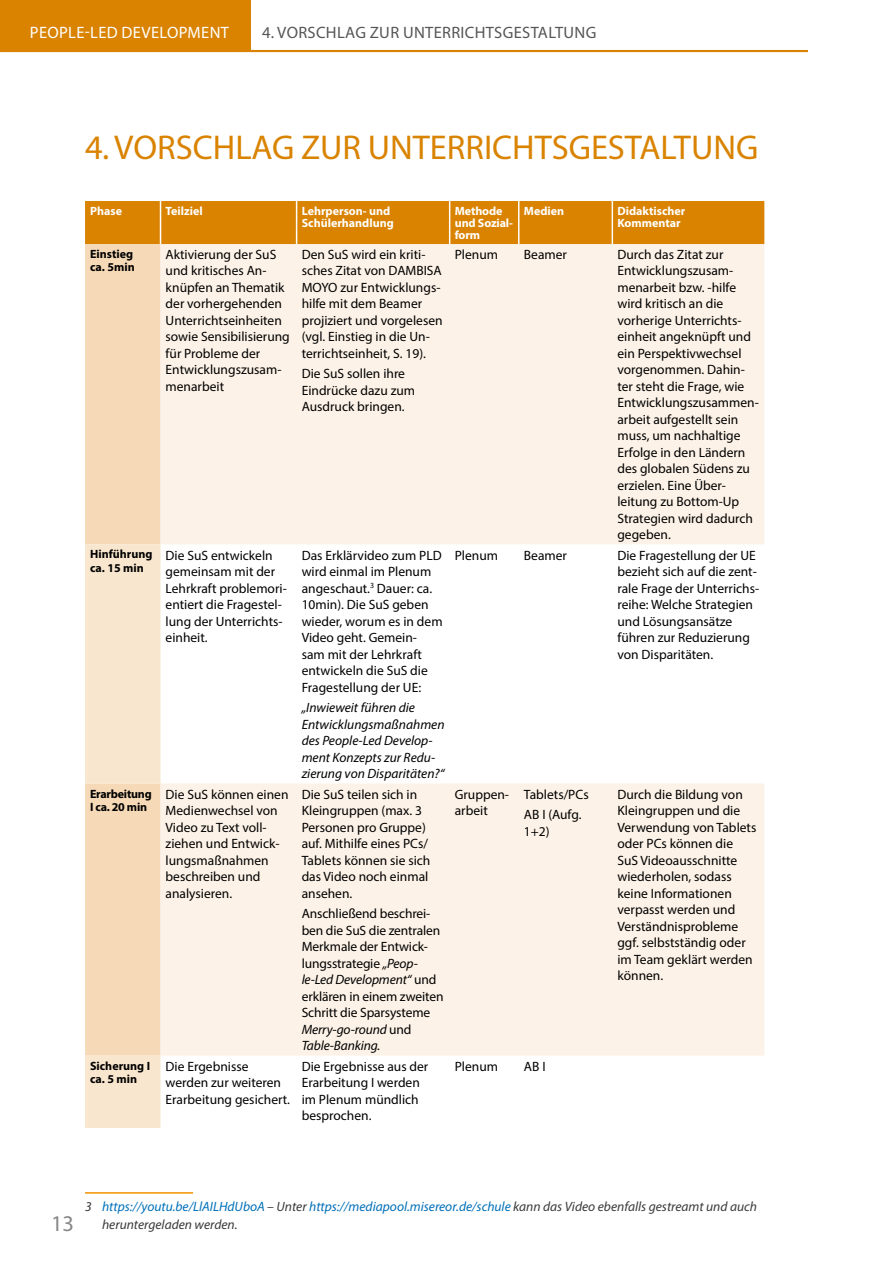
<style>
.page{position:relative;width:893px;height:1263px;background:#fff}
.page>*{position:absolute;margin:0;border:0;box-sizing:border-box;transform-origin:0 0}
.t1{font:34.5px "Myriad Pro";color:#d98300}
.t2{font:22.5px "Myriad Pro";color:#868786}
.t3{font:16.5px "Myriad Pro";letter-spacing:.02em;color:#565655}
.t4{font:16.5px "Myriad Pro";letter-spacing:.02em;color:#fff}
.t5{font:13.5px/16.5px "Myriad Pro";color:#000}
.t6{font:italic 13.5px/18px "Myriad Pro";color:#3a3a39}
.t7{font:italic 13.5px/16.5px "Myriad Pro";color:#000}
.t8{font:700 12px/12px "Myriad Pro";color:#fff}
.t9{font:700 12px/13.5px "Myriad Pro";color:#000}
.t10{font:700 12px/13.5px "Myriad Pro";letter-spacing:-.02em;color:#000}
.s1{font-style:italic}
.s2{color:#0070b9}
</style>
<div class="page">
<hr style="left:0;top:50px;width:808px;height:2px;background:#d98300">
<div style="left:0;top:0;width:251px;height:51px;background:#d98300"></div>
<div style="left:85px;top:201px;width:679px;height:43px;background:#d98300"></div>
<div style="left:85px;top:244px;width:76px;height:300px;background:#f6d9b6"></div>
<svg style="left:161px;top:244px;width:603px;height:811px;fill:#fcf2e7"></svg>
<svg style="left:85px;top:544px;width:76px;height:584px;background:#f7e0c3"></svg>
<hr style="left:160px;top:201px;width:1px;height:43px;background:#fff">
<hr style="left:296px;top:201px;width:1px;height:43px;background:#fff">
<hr style="left:449px;top:201px;width:1px;height:43px;background:#fff">
<hr style="left:518px;top:201px;width:1px;height:43px;background:#fff">
<hr style="left:612px;top:201px;width:1px;height:43px;background:#fff">
<hr style="left:85px;top:1192px;width:108px;height:1px;background:#f39100">
<p class="t4" style="left:30px;top:22px;width:201px">PEOPLE-LED DEVELOPMENT</p>
<p class="t3" style="left:262px;top:22px;width:336px">4. VORSCHLAG ZUR UNTERRICHTSGESTALTUNG</p>
<h1 class="t1" style="left:85px;top:126px;width:675px">4. VORSCHLAG ZUR UNTERRICHTSGESTALTUNG</h1>
<p class="t8" style="left:90px;top:205px;width:33px">Phase</p>
<p class="t8" style="left:166px;top:205px;width:39px">Teilziel</p>
<p class="t8" style="left:302px;top:205px;width:94px">Lehrperson- und<br>Schülerhandlung</p>
<p class="t8" style="left:455px;top:205px;width:60px">Methode und Sozial&shy;form</p>
<p class="t8" style="left:524px;top:205px;width:42px">Medien</p>
<p class="t8" style="left:617px;top:205px;width:69px">Didaktischer<br>Kommentar</p>
<p class="t9" style="left:90px;top:246px;width:46px">Einstieg ca. 5min</p>
<p class="t5" style="left:166px;top:246px;width:126px">Aktivierung der SuS und kritisches An&shy;knüpfen an Thematik der vorhergehenden<br>Unterrichtseinheiten sowie Sensibilisierung für Probleme der<br>Entwicklungszusam&shy;menarbeit</p>
<p class="t5" style="left:302px;top:246px;width:142px">Den SuS wird ein kriti&shy;sches Zitat von DAMBISA<br>MOYO zur Entwicklungs&shy;hilfe mit dem Beamer projiziert und vorgelesen (vgl. Einstieg in die Un&shy;terrichtseinheit, S. 19).</p>
<p class="t5" style="left:455px;top:246px;width:45px">Plenum</p>
<p class="t5" style="left:524px;top:246px;width:45px">Beamer</p>
<p class="t5" style="left:617px;top:246px;width:143px">Durch das Zitat zur<br>Entwicklungszusam&shy;menarbeit bzw. -hilfe wird kritisch an die vorherige Unterrichts&shy;einheit angeknüpft und ein Perspektivwechsel vorgenommen. Dahin&shy;ter steht die Frage, wie<br>Entwicklungszusammen&shy;arbeit aufgestellt sein muss, um nachhaltige<br>Erfolge in den Ländern des globalen Südens zu erzielen. Eine Über&shy;leitung zu Bottom-Up<br>Strategien wird dadurch gegeben.</p>
<p class="t5" style="left:302px;top:365px;width:115px">Die SuS sollen ihre<br>Eindrücke dazu zum<br>Ausdruck bringen.</p>
<p class="t9" style="left:90px;top:547px;width:64px">Hinführung ca. 15 min</p>
<p class="t5" style="left:166px;top:547px;width:123px">Die SuS entwickeln gemeinsam mit der<br>Lehrkraft problemori&shy;entiert die Fragestel&shy;lung der Unterrichts&shy;einheit.</p>
<p class="t5" style="left:302px;top:547px;width:142px">Das Erklärvideo zum PLD wird einmal im Plenum angeschaut.<sup>3</sup> Dauer: ca.<br>10min). Die SuS geben wieder, worum es in dem<br>Video geht. Gemein&shy;sam mit der Lehrkraft entwickeln die SuS die<br>Fragestellung der UE:</p>
<p class="t7" style="left:302px;top:699px;width:144px">„Inwieweit führen die<br>Entwicklungsmaßnahmen des People-Led Develop&shy;ment Konzepts zur Redu&shy;zierung von Disparitäten?“</p>
<p class="t10" style="left:90px;top:786px;width:63px">Erarbeitung<br>I ca. 20 min</p>
<p class="t5" style="left:166px;top:786px;width:124px">Die SuS können einen<br>Medienwechsel von<br>Video zu Text voll&shy;ziehen und Entwick&shy;lungsmaßnahmen beschreiben und analysieren.</p>
<p class="t5" style="left:302px;top:786px;width:130px">Die SuS teilen sich in<br>Kleingruppen (max. 3<br>Personen pro Gruppe) auf. Mithilfe eines PCs/<br>Tablets können sie sich das Video noch einmal ansehen.</p>
<p class="t5" style="left:302px;top:905px;width:143px">Anschließend beschrei&shy;ben die SuS die zentralen<br>Merkmale der Entwick&shy;lungsstrategie <span class="s1">„Peop&shy;le-Led Development“</span> und erklären in einem zweiten<br>Schritt die Sparsysteme<br><span class="s1">Merry-go-round</span> und<br><span class="s1">Table-Banking.</span></p>
<p class="t5" style="left:455px;top:547px;width:45px">Plenum</p>
<p class="t5" style="left:524px;top:547px;width:45px">Beamer</p>
<p class="t5" style="left:617px;top:547px;width:143px">Die Fragestellung der UE bezieht sich auf die zent&shy;rale Frage der Unterrichs&shy;reihe: Welche Strategien und Lösungsansätze führen zur Reduzierung von Disparitäten.</p>
<p class="t5" style="left:455px;top:786px;width:56px">Gruppen&shy;arbeit</p>
<p class="t5" style="left:524px;top:784px;width:66px;line-height:20.7px">Tablets/PCs<br>AB I (Aufg.</p>
<p class="t5" style="left:524px;top:823px;width:27px">1+2)</p>
<p class="t5" style="left:617px;top:786px;width:140px">Durch die Bildung von<br>Kleingruppen und die<br>Verwendung von Tablets oder PCs können die<br>SuS Videoausschnitte wiederholen, sodass keine Informationen verpasst werden und<br>Verständnisprobleme ggf. selbstständig oder im Team geklärt werden können.</p>
<p class="t9" style="left:90px;top:1058px;width:61px">Sicherung I ca. 5 min</p>
<p class="t5" style="left:166px;top:1058px;width:126px">Die Ergebnisse werden zur weiteren<br>Erarbeitung gesichert.</p>
<p class="t5" style="left:302px;top:1058px;width:128px">Die Ergebnisse aus der<br>Erarbeitung I werden im Plenum mündlich besprochen.</p>
<p class="t5" style="left:455px;top:1058px;width:45px">Plenum</p>
<p class="t5" style="left:524px;top:1058px;width:23px">AB I</p>
<h2 class="t2" style="left:51px;top:1210px;width:25px">13</h2>
<p class="t6" style="left:102px;top:1197px;width:657px;text-indent:-17px">3 <span class="s2">https://youtu.be/LlAILHdUboA</span> – Unter <span class="s2">https://mediapool.misereor.de/schule</span> kann das Video ebenfalls gestreamt und auch heruntergeladen werden.</p>
</div>
